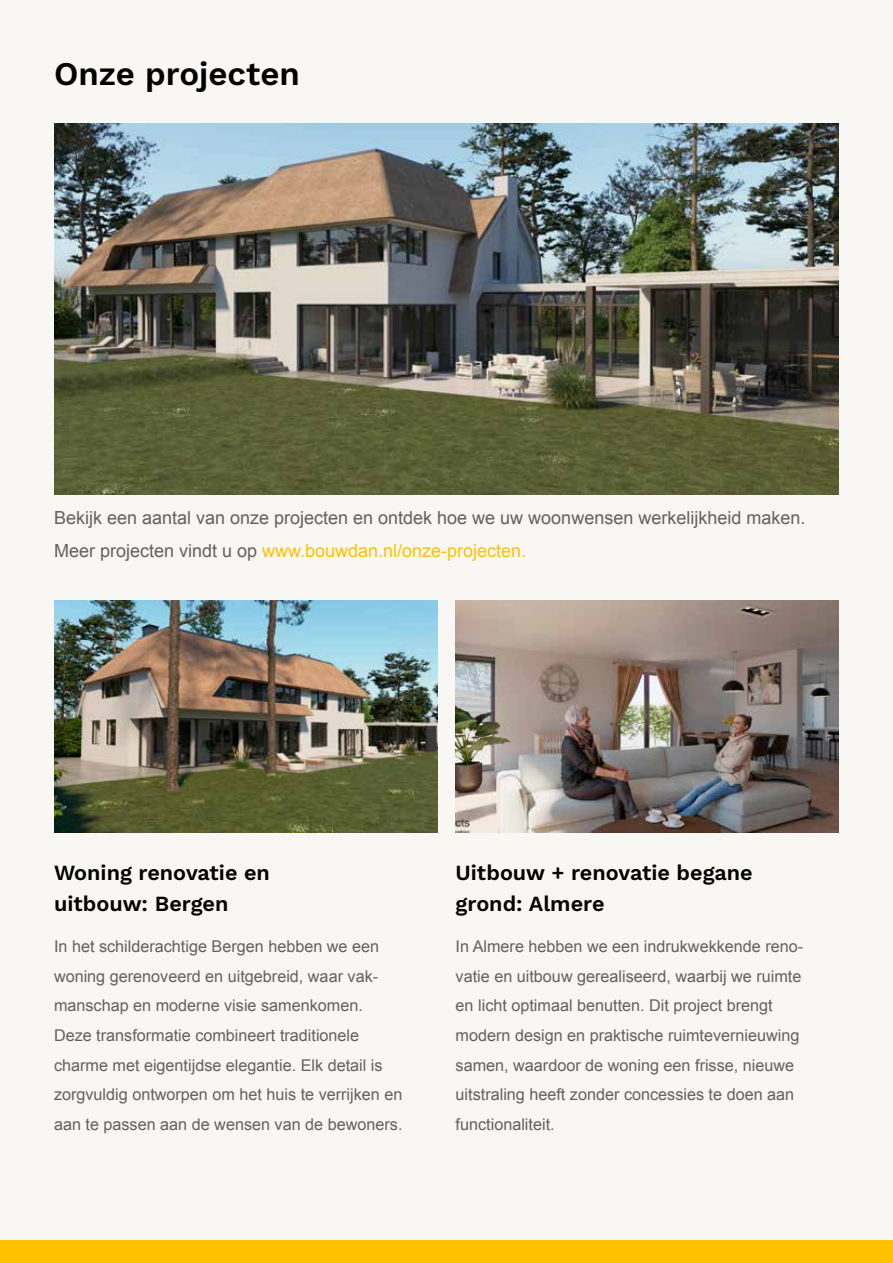
<style>
.page{position:relative;width:893px;height:1263px;background:#fff}
.page>*{position:absolute;margin:0;border:0;box-sizing:border-box;transform-origin:0 0}
.t1{font:600 33px "Work Sans";color:#000}
.t2{font:600 21.6px/31.5px "Work Sans";color:#000}
.t3{font:18px/33px "Arial";color:#62615d}
.t4{font:16.2px/29.7px "Arial";color:#62615d}
.s1{color:#ffc000}
</style>
<div class="page">
<div style="left:0;top:0;width:893px;height:1247px;background:#f9f7f4"></div>
<div style="left:0;top:1241px;width:893px;height:22px;background:#ffc000"></div>
<img style="left:54px;top:601px;width:383px;height:232px">
<img style="left:456px;top:601px;width:383px;height:232px">
<img style="left:54px;top:124px;width:785px;height:371px">
<h1 class="t1" style="left:54px;top:49px;width:247px">Onze projecten</h1>
<p class="t3" style="left:54px;top:502px;width:753px">Bekijk een aantal van onze projecten en ontdek hoe we uw woonwensen werkelijkheid maken.<br>Meer projecten vindt u op <span class="s1">www.bouwdan.nl/onze-projecten.</span></p>
<h2 class="t2" style="left:54px;top:856px;width:217px">Woning renovatie en uitbouw: Bergen</h2>
<p class="t4" style="left:54px;top:931px;width:350px">In het schilderachtige Bergen hebben we een woning gerenoveerd en uitgebreid, waar vak&shy;manschap en moderne visie samenkomen.<br>Deze transformatie combineert traditionele charme met eigentijdse elegantie. Elk detail is zorgvuldig ontworpen om het huis te verrijken en aan te passen aan de wensen van de bewoners.</p>
<h2 class="t2" style="left:456px;top:856px;width:299px">Uitbouw + renovatie begane grond: Almere</h2>
<p class="t4" style="left:456px;top:931px;width:349px">In Almere hebben we een indrukwekkende reno&shy;vatie en uitbouw gerealiseerd, waarbij we ruimte en licht optimaal benutten. Dit project brengt modern design en praktische ruimtevernieuwing samen, waardoor de woning een frisse, nieuwe uitstraling heeft zonder concessies te doen aan functionaliteit.</p>
</div>
